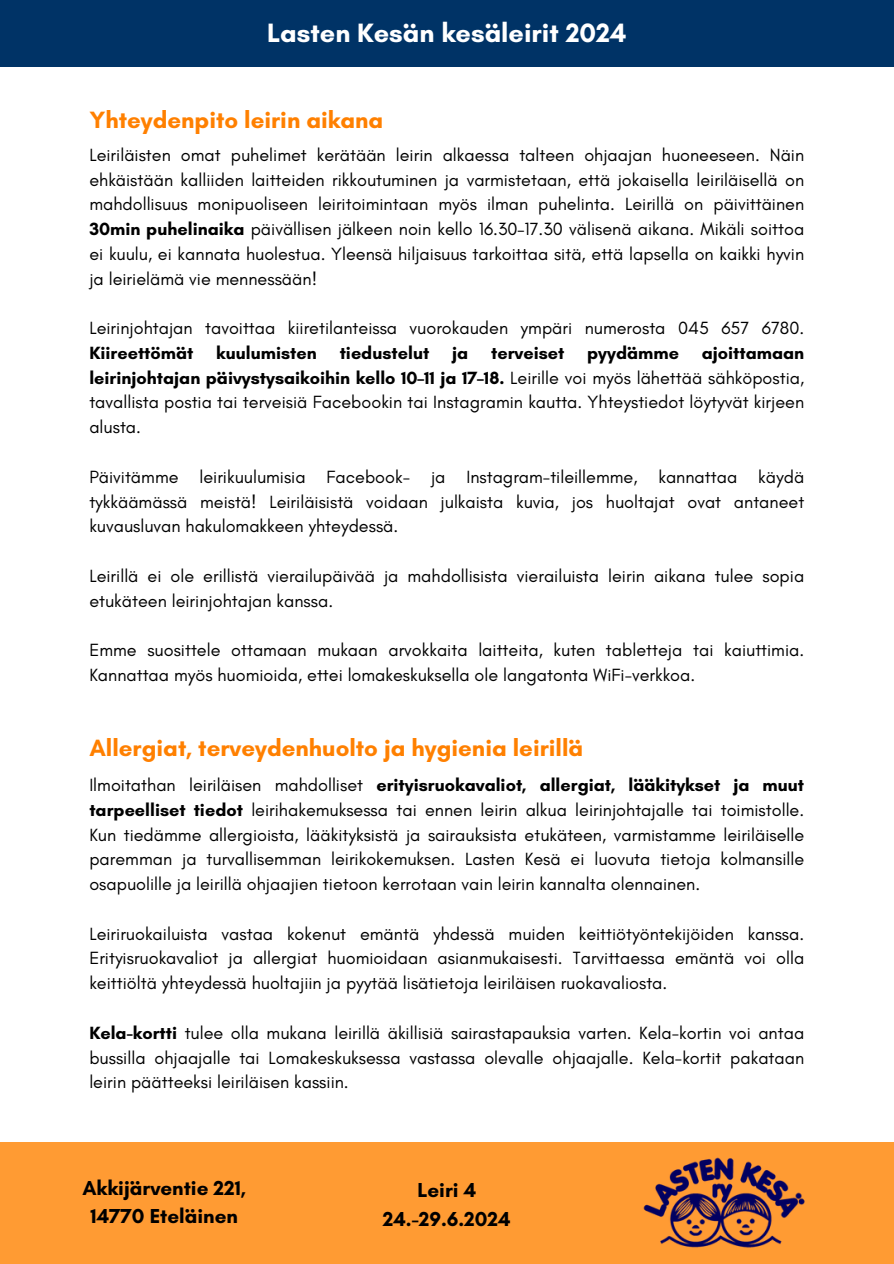
<style>
.page{position:relative;width:894px;height:1264px;background:#fff}
.page>*{position:absolute;margin:0;border:0;box-sizing:border-box;transform-origin:0 0}
.t1{font:700 27px "Glacial Indifference";color:#fff}
.t2{font:700 24px "Glacial Indifference";color:#ff8000}
.t3{font:700 20.55px/28.2px "Glacial Indifference";color:#000;text-align:center}
.t4{font:18px/24.8px "Glacial Indifference";color:#000;text-align:justify}
.t5{font:700 18px "Glacial Indifference";color:#000}
.s1{font-weight:700}
</style>
<div class="page">
<div style="left:0;top:0;width:893px;height:66px;background:#036"></div>
<div style="left:0;top:1142px;width:893px;height:121px;background:#ff9b33"></div>
<img style="left:643px;top:1157px;width:162px;height:91px">
<p class="t1" style="left:267px;top:17px;width:361px">Lasten Kesän kesäleirit 2024</p>
<p class="t2" style="left:89px;top:105px;width:295px">Yhteydenpito leirin aikana</p>
<p class="t4" style="left:89px;top:142px;width:716px">Leiriläisten omat puhelimet kerätään leirin alkaessa talteen ohjaajan huoneeseen. Näin ehkäistään kalliiden laitteiden rikkoutuminen ja varmistetaan, että jokaisella leiriläisellä on mahdollisuus monipuoliseen leiritoimintaan myös ilman puhelinta. Leirillä on päivittäinen <span class="s1">30min puhelinaika</span> päivällisen jälkeen noin kello 16.30–17.30 välisenä aikana. Mikäli soittoa ei kuulu, ei kannata huolestua. Yleensä hiljaisuus tarkoittaa sitä, että lapsella on kaikki hyvin ja leirielämä vie mennessään!</p>
<h1 class="t4" style="left:89px;top:315px;width:716px">Leirinjohtajan tavoittaa kiiretilanteissa vuorokauden ympäri numerosta 045 657 6780.<br><span class="s1">Kiireettömät</span></h1>
<h1 class="t5" style="left:216px;top:342px;width:102px">kuulumisten</h1>
<h1 class="t5" style="left:339px;top:342px;width:91px">tiedustelut</h1>
<h1 class="t5" style="left:452px;top:342px;width:18px">ja</h1>
<h1 class="t5" style="left:491px;top:342px;width:75px">terveiset</h1>
<h1 class="t5" style="left:587px;top:342px;width:93px">pyydämme</h1>
<h1 class="t4" style="left:89px;top:340px;width:716px;text-indent:612px"><span class="s1">ajoittamaan leirinjohtajan päivystysaikoihin kello 10–11 ja 17–18.</span> Leirille voi myös lähettää sähköpostia, tavallista postia tai terveisiä Facebookin tai Instagramin kautta. Yhteystiedot löytyvät kirjeen alusta.</h1>
<h2 class="t4" style="left:89px;top:464px;width:716px">Päivitämme leirikuulumisia Facebook- ja Instagram-tileillemme, kannattaa käydä tykkäämässä meistä! Leiriläisistä voidaan julkaista kuvia, jos huoltajat ovat antaneet kuvausluvan hakulomakkeen yhteydessä.</h2>
<p class="t4" style="left:89px;top:563px;width:716px">Leirillä ei ole erillistä vierailupäivää ja mahdollisista vierailuista leirin aikana tulee sopia etukäteen leirinjohtajan kanssa.</p>
<p class="t4" style="left:89px;top:637px;width:716px">Emme suosittele ottamaan mukaan arvokkaita laitteita, kuten tabletteja tai kaiuttimia.<br>Kannattaa myös huomioida, ettei lomakeskuksella ole langatonta WiFi-verkkoa.</p>
<p class="t2" style="left:89px;top:733px;width:495px">Allergiat, terveydenhuolto ja hygienia leirillä</p>
<p class="t4" style="left:89px;top:772px;width:716px">Ilmoitathan leiriläisen mahdolliset <span class="s1">erityisruokavaliot, allergiat, lääkitykset ja muut tarpeelliset tiedot</span> leirihakemuksessa tai ennen leirin alkua leirinjohtajalle tai toimistolle.<br>Kun tiedämme allergioista, lääkityksistä ja sairauksista etukäteen, varmistamme leiriläiselle paremman ja turvallisemman leirikokemuksen. Lasten Kesä ei luovuta tietoja kolmansille osapuolille ja leirillä ohjaajien tietoon kerrotaan vain leirin kannalta olennainen.</p>
<h2 class="t4" style="left:89px;top:921px;width:716px">Leiriruokailuista vastaa kokenut emäntä yhdessä muiden keittiötyöntekijöiden kanssa.<br>Erityisruokavaliot ja allergiat huomioidaan asianmukaisesti. Tarvittaessa emäntä voi olla keittiöltä yhteydessä huoltajiin ja pyytää lisätietoja leiriläisen ruokavaliosta.</h2>
<p class="t4" style="left:89px;top:1020px;width:716px"><span class="s1">Kela-kortti</span> tulee olla mukana leirillä äkillisiä sairastapauksia varten. Kela-kortin voi antaa bussilla ohjaajalle tai Lomakeskuksessa vastassa olevalle ohjaajalle. Kela-kortit pakataan leirin päätteeksi leiriläisen kassiin.</p>
<p class="t3" style="left:82px;top:1173px;width:165px">Akkijärventie 221,<br>14770 Eteläinen</p>
<h3 class="t3" style="left:383px;top:1175px;width:129px">Leiri 4<br>24.-29.6.2024</h3>
</div>
